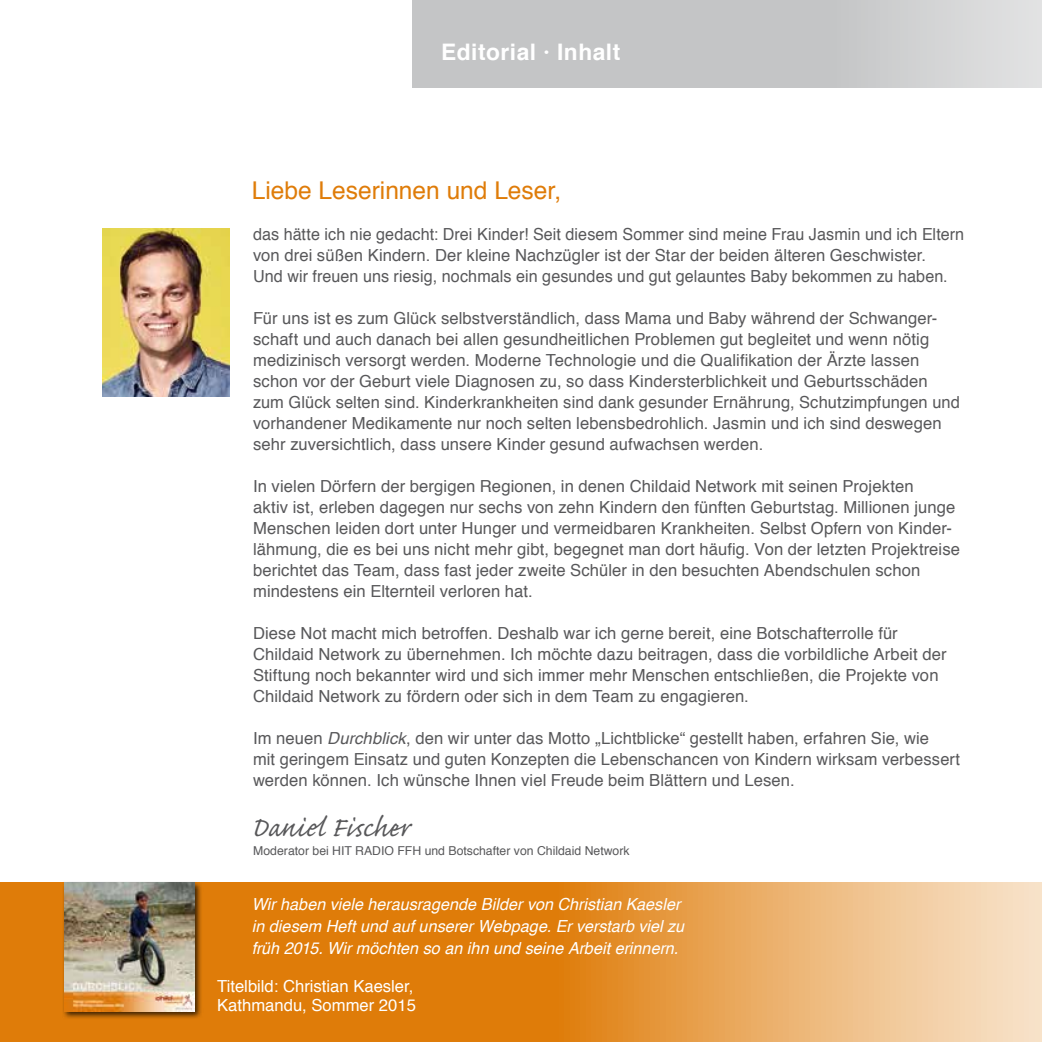
<style>
.page{position:relative;width:1042px;height:1042px;background:#fff}
.page>*{position:absolute;margin:0;border:0;box-sizing:border-box;transform-origin:0 0}
.t1{font:35px "Caflisch Script Pro";letter-spacing:.005em;color:#58585a}
.t2{font:24.5px "Helvetica";color:#df7c09}
.t3{font:700 22.75px "Helvetica";letter-spacing:.02em;color:#fff}
.t4{font:16.62px/21px "Helvetica";letter-spacing:.005em;color:#58585a}
.t5{font:italic 16.62px/21.9px "Helvetica";letter-spacing:.005em;color:#fff}
.t6{font:16.62px/19.2px "Helvetica";color:#fff}
.t7{font:12.25px "Helvetica";color:#58585a}
.s1{font-style:italic}
</style>
<div class="page">
<div style="left:412px;top:0;width:630px;height:88px;background:linear-gradient(to right,#bdbebf,#d5d6d7)"></div>
<svg style="left:0;top:882px;width:1042px;height:160px;background:#e69940"></svg>
<div style="left:62px;top:880px;width:141px;height:140px;background:#000;opacity:.75"></div>
<img style="left:64px;top:882px;width:130px;height:129px">
<img style="left:103px;top:228px;width:126px;height:168px">
<h3 class="t3" style="left:441px;top:43px;width:181px">Editorial · Inhalt</h3>
<h2 class="t2" style="left:252px;top:181px;width:311px">Liebe Leserinnen und Leser,</h2>
<p class="t4" style="left:253px;top:225px;width:713px">das hätte ich nie gedacht: Drei Kinder! Seit diesem Sommer sind meine Frau Jasmin und ich Eltern von drei süßen Kindern. Der kleine Nachzügler ist der Star der beiden älteren Geschwister.<br>Und wir freuen uns riesig, nochmals ein gesundes und gut gelauntes Baby bekommen zu haben.</p>
<p class="t4" style="left:253px;top:309px;width:708px">Für uns ist es zum Glück selbstverständlich, dass Mama und Baby während der Schwanger&shy;schaft und auch danach bei allen gesundheitlichen Problemen gut begleitet und wenn nötig medizinisch versorgt werden. Moderne Technologie und die Qualifikation der Ärzte lassen schon vor der Geburt viele Diagnosen zu, so dass Kindersterblichkeit und Geburtsschäden zum Glück selten sind. Kinderkrankheiten sind dank gesunder Ernährung, Schutzimpfungen und vorhandener Medikamente nur noch selten lebensbedrohlich. Jasmin und ich sind deswegen sehr zuversicht lich, dass unsere Kinder gesund aufwachsen werden.</p>
<p class="t4" style="left:253px;top:477px;width:708px">In vielen Dörfern der bergigen Regionen, in denen Childaid Network mit seinen Projekten<br>aktiv ist, erleben dagegen nur sechs von zehn Kindern den fünften Geburtstag. Millionen junge Menschen leiden dort unter Hunger und vermeidbaren Krankheiten. Selbst Opfern von Kinder&shy;lähmung, die es bei uns nicht mehr gibt, begegnet man dort häufig. Von der letzten Projektreise berichtet das Team, dass fast jeder zweite Schüler in den besuchten Abendschulen schon mindestens ein Elternteil verloren hat.</p>
<p class="t4" style="left:253px;top:624px;width:695px">Diese Not macht mich betroffen. Deshalb war ich gerne bereit, eine Botschafterrolle für Childaid Network zu übernehmen. Ich möchte dazu beitragen, dass die vorbildliche Arbeit der Stiftung noch bekannter wird und sich immer mehr Menschen entschließen, die Projekte von Childaid Network zu fördern oder sich in dem Team zu engagieren.</p>
<p class="t4" style="left:253px;top:729px;width:708px">Im neuen <span class="s1">Durchblick</span>, den wir unter das Motto „Lichtblicke“ gestellt haben, erfahren Sie, wie<br>mit geringem Einsatz und guten Konzepten die Lebenschancen von Kindern wirksam ver bessert werden können. Ich wünsche Ihnen viel Freude beim Blättern und Lesen.</p>
<h1 class="t1" style="left:251px;top:803px;width:160px">Daniel Fischer</h1>
<p class="t7" style="left:253px;top:846px;width:378px">Moderator bei HIT RADIO FFH und Botschafter von Childaid Network</p>
<p class="t5" style="left:252px;top:895px;width:434px">Wir haben viele herausragende Bilder von Christian Kaesler in diesem Heft und auf unserer Webpage. Er verstarb viel zu früh 2015. Wir möchten so an ihn und seine Arbeit erinnern.</p>
<p class="t6" style="left:217px;top:978px;width:200px">Titelbild: Christian Kaesler,<br>Kathmandu, Sommer 2015</p>
</div>
